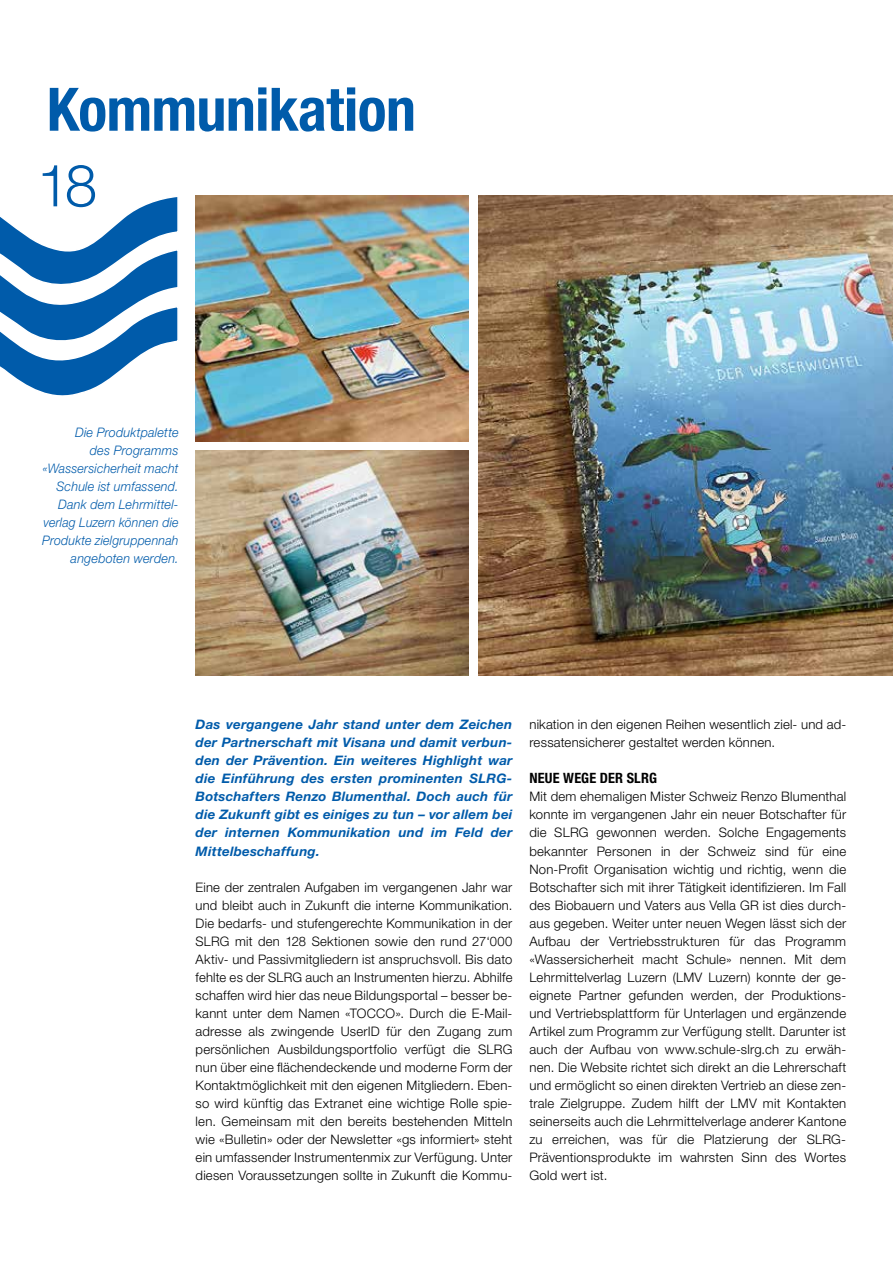
<style>
.page{position:relative;width:893px;height:1263px;background:#fff}
.page>*{position:absolute;margin:0;border:0;box-sizing:border-box;transform-origin:0 0}
.t1{font:700 condensed 60px "Helvetica Neue LT Std";letter-spacing:-.01em;color:#005baa}
.t2{font:300 58.5px "Helvetica Neue LT Std";color:#005baa}
.t3{font:700 condensed 14.25px "Helvetica Neue LT Std";letter-spacing:.015em;color:#000}
.t4{font:300 13.2px/18px "Helvetica Neue LT Std";letter-spacing:.015em;color:#000;text-align:justify}
.t5{font:italic 700 13.2px/18px "Helvetica Neue LT Std";letter-spacing:.015em;color:#005baa;text-align:justify}
.t6{font:italic 300 13.2px/18px "Helvetica Neue LT Std";letter-spacing:.015em;color:#005baa;text-align:right;scale:.96 1}
</style>
<div class="page">
<svg style="left:0;top:195px;width:203px;height:211px"></svg>
<img style="left:479px;top:196px;width:414px;height:479px">
<img style="left:196px;top:196px;width:273px;height:245px">
<img style="left:196px;top:451px;width:273px;height:224px">
<h1 class="t1" style="left:47px;top:73px;width:371px">Kommunikation</h1>
<h2 class="t2" style="left:37px;top:150px;width:62px">18</h2>
<p class="t6" style="left:42px;top:423px;width:143px">Die Produktpalette<br>des Programms «Wassersicherheit macht<br>Schule ist umfassend.<br>Dank dem Lehrmittel&shy;verlag Luzern können die<br>Produkte zielgruppennah angeboten werden.</p>
<p class="t5" style="left:196px;top:715px;width:318px">Das vergangene Jahr stand unter dem Zeichen der Partnerschaft mit Visana und damit verbun&shy;den der Prävention. Ein weiteres Highlight war die Einführung des ersten prominenten SLRG-Botschafters Renzo Blumenthal. Doch auch für die Zukunft gibt es einiges zu tun – vor allem bei der internen Kommunikation und im Feld der Mittelbeschaffung.</p>
<p class="t4" style="left:196px;top:877px;width:318px">Eine der zentralen Aufgaben im vergangenen Jahr war und bleibt auch in Zukunft die interne Kommunikation.<br>Die bedarfs- und stufengerechte Kommunikation in der SLRG mit den 128 Sektionen sowie den rund 27‘000<br>Aktiv- und Passivmitgliedern ist anspruchsvoll. Bis dato fehlte es der SLRG auch an Instrumenten hierzu. Abhilfe schaffen wird hier das neue Bildungsportal – besser be&shy;kannt unter dem Namen «TOCCO». Durch die E-Mail&shy;adresse als zwingende UserID für den Zugang zum persönlichen Ausbildungsportfolio verfügt die SLRG nun über eine flächendeckende und moderne Form der Kontaktmöglichkeit mit den eigenen Mitgliedern. Eben&shy;so wird künftig das Extranet eine wichtige Rolle spie&shy;len. Gemeinsam mit den bereits bestehenden Mitteln wie «Bulletin» oder der Newsletter «gs informiert» steht ein umfassender Instrumentenmix zur Verfügung. Unter diesen Voraussetzungen sollte in Zukunft die Kommu-</p>
<p class="t4" style="left:529px;top:715px;width:318px">nikation in den eigenen Reihen wesentlich ziel- und ad&shy;ressatensicherer gestaltet werden können.</p>
<p class="t3" style="left:529px;top:770px;width:129px">NEUE WEGE DER SLRG</p>
<p class="t4" style="left:529px;top:787px;width:318px">Mit dem ehemaligen Mister Schweiz Renzo Blumenthal konnte im vergangenen Jahr ein neuer Botschafter für die SLRG gewonnen werden. Solche Engagements bekannter Personen in der Schweiz sind für eine Non-Profit Organisation wichtig und richtig, wenn die Botschafter sich mit ihrer Tätigkeit identifizieren. Im Fall des Biobauern und Vaters aus Vella GR ist dies durch&shy;aus gegeben. Weiter unter neuen Wegen lässt sich der Aufbau der Vertriebsstrukturen für das Programm «Wassersicherheit macht Schule» nennen. Mit dem Lehrmittelverlag Luzern (LMV Luzern) konnte der ge&shy;eignete Partner gefunden werden, der Produktions&shy;und Vertriebsplattform für Unterlagen und ergänzende Artikel zum Programm zur Verfügung stellt. Darunter ist auch der Aufbau von www.schule-slrg.ch zu erwäh&shy;nen. Die Website richtet sich direkt an die Lehrerschaft und ermöglicht so einen direkten Vertrieb an diese zen&shy;trale Zielgruppe. Zudem hilft der LMV mit Kontakten seinerseits auch die Lehrmittelverlage anderer Kantone zu erreichen, was für die Platzierung der SLRG-Präventionsprodukte im wahrsten Sinn des Wortes Gold wert ist.</p>
</div>
